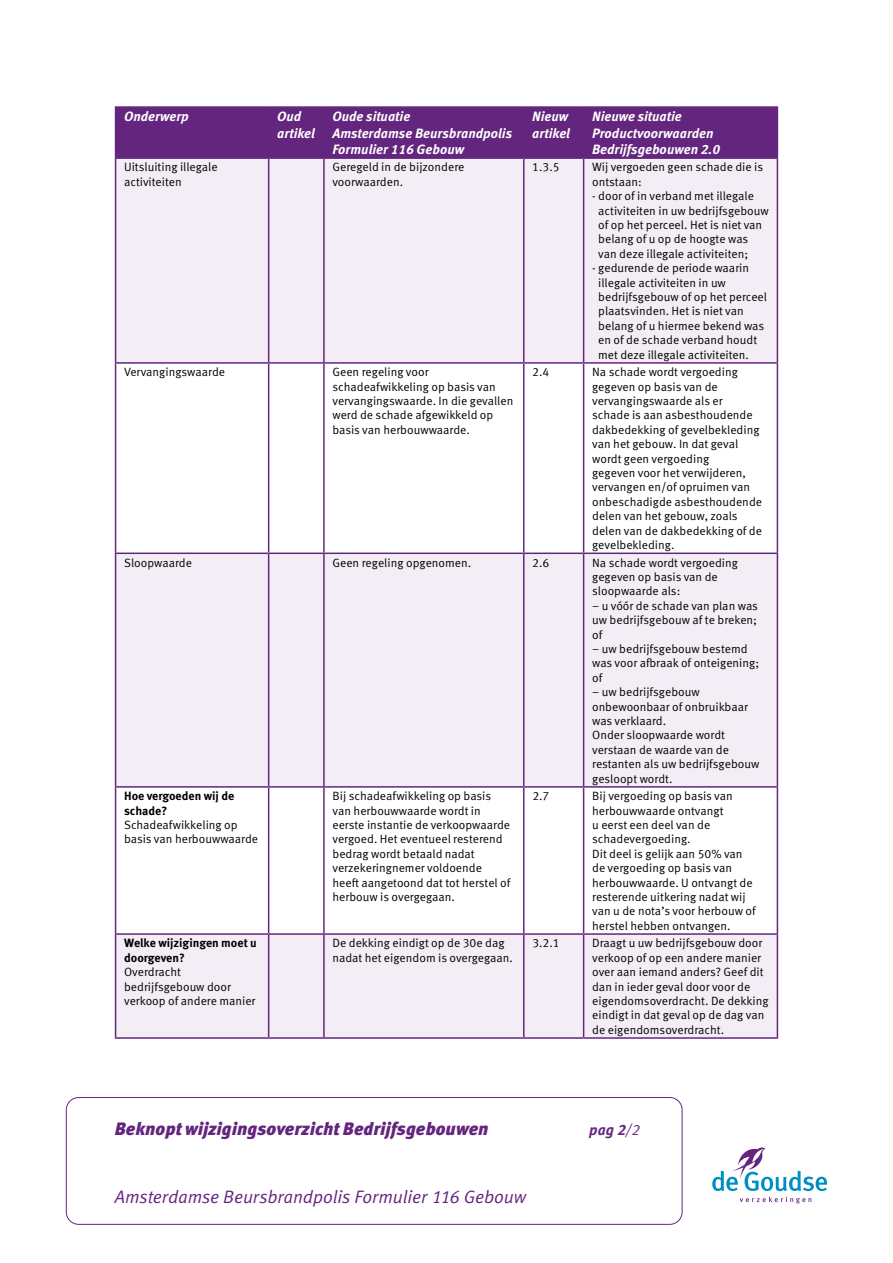
<style>
.page{position:relative;width:893px;height:1263px;background:#fff}
.page>*{position:absolute;margin:0;border:0;box-sizing:border-box;transform-origin:0 0}
.t1{font:18px "Meta OT Norm Ita";letter-spacing:-.01em;color:#64257e}
.t2{font:italic 900 18px "Meta OT";color:#64257e}
.t3{font:italic 700 15px "Meta OT";color:#64257e}
.t4{font:italic 700 13.5px/16.2px "Meta OT";color:#fff}
.t5{font:12px/14.4px "Meta OT Norm";color:#000}
.t6{font:700 12px/14.4px "Meta OT";color:#000}
.s1{font-family:"Meta OT Norm Ita";font-weight:400;font-style:normal}
</style>
<div class="page">
<div style="left:116px;top:108px;width:661px;height:49px;background:#64257e"></div>
<div style="left:116px;top:159px;width:661px;height:878px;background:#f3eef5"></div>
<svg style="left:116px;top:364px;width:661px;height:569px"></svg>
<hr style="left:268px;top:108px;width:1px;height:49px;background:#64257e">
<hr style="left:115px;top:159px;width:1px;height:203px;background:#64257e">
<hr style="left:268px;top:159px;width:1px;height:203px;background:#64257e">
<hr style="left:323px;top:159px;width:2px;height:203px;background:#64257e">
<hr style="left:523px;top:159px;width:1px;height:203px;background:#64257e">
<hr style="left:583px;top:159px;width:1px;height:203px;background:#64257e">
<hr style="left:777px;top:159px;width:1px;height:203px;background:#64257e">
<hr style="left:115px;top:362px;width:154px;height:2px;background:#64257e">
<hr style="left:115px;top:364px;width:1px;height:188px;background:#64257e">
<hr style="left:269px;top:362px;width:55px;height:2px;background:#64257e">
<hr style="left:268px;top:364px;width:1px;height:188px;background:#64257e">
<hr style="left:324px;top:362px;width:200px;height:2px;background:#64257e">
<hr style="left:323px;top:364px;width:2px;height:188px;background:#64257e">
<hr style="left:524px;top:362px;width:60px;height:2px;background:#64257e">
<hr style="left:523px;top:364px;width:1px;height:188px;background:#64257e">
<hr style="left:584px;top:362px;width:194px;height:2px;background:#64257e">
<hr style="left:583px;top:364px;width:1px;height:188px;background:#64257e">
<hr style="left:777px;top:364px;width:1px;height:188px;background:#64257e">
<hr style="left:115px;top:552px;width:154px;height:2px;background:#64257e">
<hr style="left:115px;top:554px;width:1px;height:232px;background:#64257e">
<hr style="left:269px;top:552px;width:55px;height:2px;background:#64257e">
<hr style="left:268px;top:554px;width:1px;height:232px;background:#64257e">
<hr style="left:324px;top:552px;width:200px;height:2px;background:#64257e">
<hr style="left:323px;top:554px;width:2px;height:232px;background:#64257e">
<hr style="left:524px;top:552px;width:60px;height:2px;background:#64257e">
<hr style="left:523px;top:554px;width:1px;height:232px;background:#64257e">
<hr style="left:584px;top:552px;width:194px;height:2px;background:#64257e">
<hr style="left:583px;top:554px;width:1px;height:232px;background:#64257e">
<hr style="left:777px;top:554px;width:1px;height:232px;background:#64257e">
<hr style="left:115px;top:786px;width:154px;height:2px;background:#64257e">
<hr style="left:115px;top:788px;width:1px;height:145px;background:#64257e">
<hr style="left:269px;top:786px;width:55px;height:2px;background:#64257e">
<hr style="left:268px;top:788px;width:1px;height:145px;background:#64257e">
<hr style="left:324px;top:786px;width:200px;height:2px;background:#64257e">
<hr style="left:323px;top:788px;width:2px;height:145px;background:#64257e">
<hr style="left:524px;top:786px;width:60px;height:2px;background:#64257e">
<hr style="left:523px;top:788px;width:1px;height:145px;background:#64257e">
<hr style="left:584px;top:786px;width:194px;height:2px;background:#64257e">
<hr style="left:583px;top:788px;width:1px;height:145px;background:#64257e">
<hr style="left:777px;top:788px;width:1px;height:145px;background:#64257e">
<hr style="left:115px;top:933px;width:154px;height:2px;background:#64257e">
<hr style="left:115px;top:935px;width:1px;height:102px;background:#64257e">
<hr style="left:269px;top:933px;width:55px;height:2px;background:#64257e">
<hr style="left:268px;top:935px;width:1px;height:102px;background:#64257e">
<hr style="left:324px;top:933px;width:200px;height:2px;background:#64257e">
<hr style="left:323px;top:935px;width:2px;height:102px;background:#64257e">
<hr style="left:524px;top:933px;width:60px;height:2px;background:#64257e">
<hr style="left:523px;top:935px;width:1px;height:102px;background:#64257e">
<hr style="left:584px;top:933px;width:194px;height:2px;background:#64257e">
<hr style="left:583px;top:935px;width:1px;height:102px;background:#64257e">
<hr style="left:777px;top:935px;width:1px;height:102px;background:#64257e">
<hr style="left:115px;top:1037px;width:154px;height:2px;background:#64257e">
<hr style="left:269px;top:1037px;width:55px;height:2px;background:#64257e">
<hr style="left:324px;top:1037px;width:200px;height:2px;background:#64257e">
<hr style="left:524px;top:1037px;width:60px;height:2px;background:#64257e">
<hr style="left:584px;top:1037px;width:194px;height:2px;background:#64257e">
<hr style="left:323px;top:108px;width:2px;height:49px;background:#64257e">
<hr style="left:523px;top:108px;width:1px;height:49px;background:#64257e">
<hr style="left:583px;top:108px;width:1px;height:49px;background:#64257e">
<hr style="left:115px;top:106px;width:154px;height:2px;background:#64257e">
<hr style="left:115px;top:108px;width:1px;height:49px;background:#64257e">
<hr style="left:269px;top:106px;width:55px;height:2px;background:#64257e">
<hr style="left:324px;top:106px;width:200px;height:2px;background:#64257e">
<hr style="left:524px;top:106px;width:60px;height:2px;background:#64257e">
<hr style="left:584px;top:106px;width:194px;height:2px;background:#64257e">
<hr style="left:777px;top:108px;width:1px;height:49px;background:#64257e">
<hr style="left:115px;top:157px;width:154px;height:2px;background:#64257e">
<hr style="left:269px;top:157px;width:55px;height:2px;background:#64257e">
<hr style="left:324px;top:157px;width:200px;height:2px;background:#64257e">
<hr style="left:524px;top:157px;width:60px;height:2px;background:#64257e">
<hr style="left:584px;top:157px;width:194px;height:2px;background:#64257e">
<svg style="left:712px;top:1147px;width:115px;height:56px"></svg>
<div style="left:66px;top:1097px;width:616px;height:128px;border:1px solid #64257e;border-radius:12px"></div>
<p class="t4" style="left:124px;top:109px;width:66px">Onderwerp</p>
<p class="t4" style="left:277px;top:109px;width:39px">Oud artikel</p>
<p class="t4" style="left:332px;top:109px;width:181px">Oude situatie<br>Amsterdamse Beursbrandpolis<br>Formulier 116 Gebouw</p>
<p class="t4" style="left:532px;top:109px;width:39px">Nieuw artikel</p>
<p class="t4" style="left:592px;top:109px;width:129px">Nieuwe situatie<br>Productvoorwaarden<br>Bedrijfsgebouwen 2.0</p>
<p class="t5" style="left:124px;top:160px;width:95px">Uitsluiting illegale activiteiten</p>
<p class="t5" style="left:332px;top:160px;width:133px">Geregeld in de bijzondere voorwaarden.</p>
<p class="t5" style="left:532px;top:160px;width:29px">1.3.5</p>
<p class="t5" style="left:592px;top:160px;width:173px">Wij vergoeden geen schade die is ontstaan:</p>
<p class="t5" style="left:598px;top:189px;width:172px;text-indent:-6px">- door of in verband met illegale activiteiten in uw bedrijfsgebouw of op het perceel. Het is niet van belang of u op de hoogte was van deze illegale activiteiten;</p>
<p class="t5" style="left:598px;top:261px;width:170px;text-indent:-6px">- gedurende de periode waarin illegale activiteiten in uw bedrijfsgebouw of op het perceel plaatsvinden. Het is niet van belang of u hiermee bekend was en of de schade verband houdt met deze illegale activiteiten.</p>
<p class="t5" style="left:124px;top:365px;width:103px">Vervangingswaarde</p>
<p class="t5" style="left:332px;top:365px;width:182px">Geen regeling voor schadeafwikkeling op basis van vervangingswaarde. In die gevallen werd de schade afgewikkeld op basis van herbouwwaarde.</p>
<p class="t5" style="left:532px;top:365px;width:19px">2.4</p>
<p class="t5" style="left:592px;top:365px;width:171px">Na schade wordt vergoeding gegeven op basis van de vervangingswaarde als er schade is aan asbesthoudende dakbedekking of gevelbekleding van het gebouw. In dat geval wordt geen vergoeding<br>gegeven voor het verwijderen, vervangen en/of opruimen van onbeschadigde asbesthoudende delen van het gebouw, zoals delen van de dakbedekking of de gevelbekleding.</p>
<p class="t5" style="left:124px;top:555px;width:69px">Sloopwaarde</p>
<p class="t5" style="left:332px;top:555px;width:140px">Geen regeling opgenomen.</p>
<p class="t5" style="left:532px;top:555px;width:19px">2.6</p>
<p class="t5" style="left:592px;top:555px;width:147px">Na schade wordt vergoeding gegeven op basis van de sloopwaarde als:</p>
<p class="t5" style="left:592px;top:599px;width:167px;text-align:justify">– u vóór de schade van plan was uw bedrijfsgebouw af te breken; of</p>
<p class="t5" style="left:592px;top:642px;width:169px">– uw bedrijfsgebouw bestemd was voor afbraak of onteigening; of</p>
<p class="t5" style="left:592px;top:685px;width:169px">– uw bedrijfsgebouw onbewoonbaar of onbruikbaar was verklaard.<br>Onder sloopwaarde wordt verstaan de waarde van de restanten als uw bedrijfsgebouw gesloopt wordt.</p>
<p class="t6" style="left:124px;top:789px;width:112px">Hoe vergoeden wij de schade?</p>
<p class="t5" style="left:124px;top:818px;width:136px">Schadeafwikkeling op basis van herbouwwaarde</p>
<p class="t5" style="left:332px;top:789px;width:179px">Bij schadeafwikkeling op basis van herbouwwaarde wordt in eerste instantie de verkoopwaarde vergoed. Het eventueel resterend bedrag wordt betaald nadat verzekeringnemer voldoende heeft aangetoond dat tot herstel of herbouw is overgegaan.</p>
<p class="t5" style="left:532px;top:789px;width:19px">2.7</p>
<p class="t5" style="left:592px;top:789px;width:165px">Bij vergoeding op basis van herbouwwaarde ontvangt<br>u eerst een deel van de schadevergoeding.<br>Dit deel is gelijk aan 50% van de vergoeding op basis van herbouwwaarde. U ontvangt de resterende uitkering nadat wij van u de nota’s voor herbouw of herstel hebben ontvangen.</p>
<p class="t6" style="left:124px;top:936px;width:134px">Welke wijzigingen moet u doorgeven?</p>
<p class="t5" style="left:124px;top:965px;width:133px">Overdracht bedrijfsgebouw door verkoop of andere manier</p>
<p class="t5" style="left:332px;top:936px;width:182px">De dekking eindigt op de 30e dag nadat het eigendom is overgegaan.</p>
<p class="t5" style="left:532px;top:936px;width:29px">3.2.1</p>
<p class="t5" style="left:592px;top:936px;width:178px">Draagt u uw bedrijfsgebouw door verkoop of op een andere manier over aan iemand anders? Geef dit dan in ieder geval door voor de eigendomsoverdracht. De dekking eindigt in dat geval op de dag van de eigendomsoverdracht.</p>
<h1 class="t2" style="left:115px;top:1118px;width:375px">Beknopt wijzigingsoverzicht Bedrijfsgebouwen</h1>
<p class="t3" style="left:589px;top:1121px;width:52px">pag 2<span class="s1">/2</span></p>
<h1 class="t1" style="left:115px;top:1186px;width:413px">Amsterdamse Beursbrandpolis Formulier 116 Gebouw</h1>
</div>
